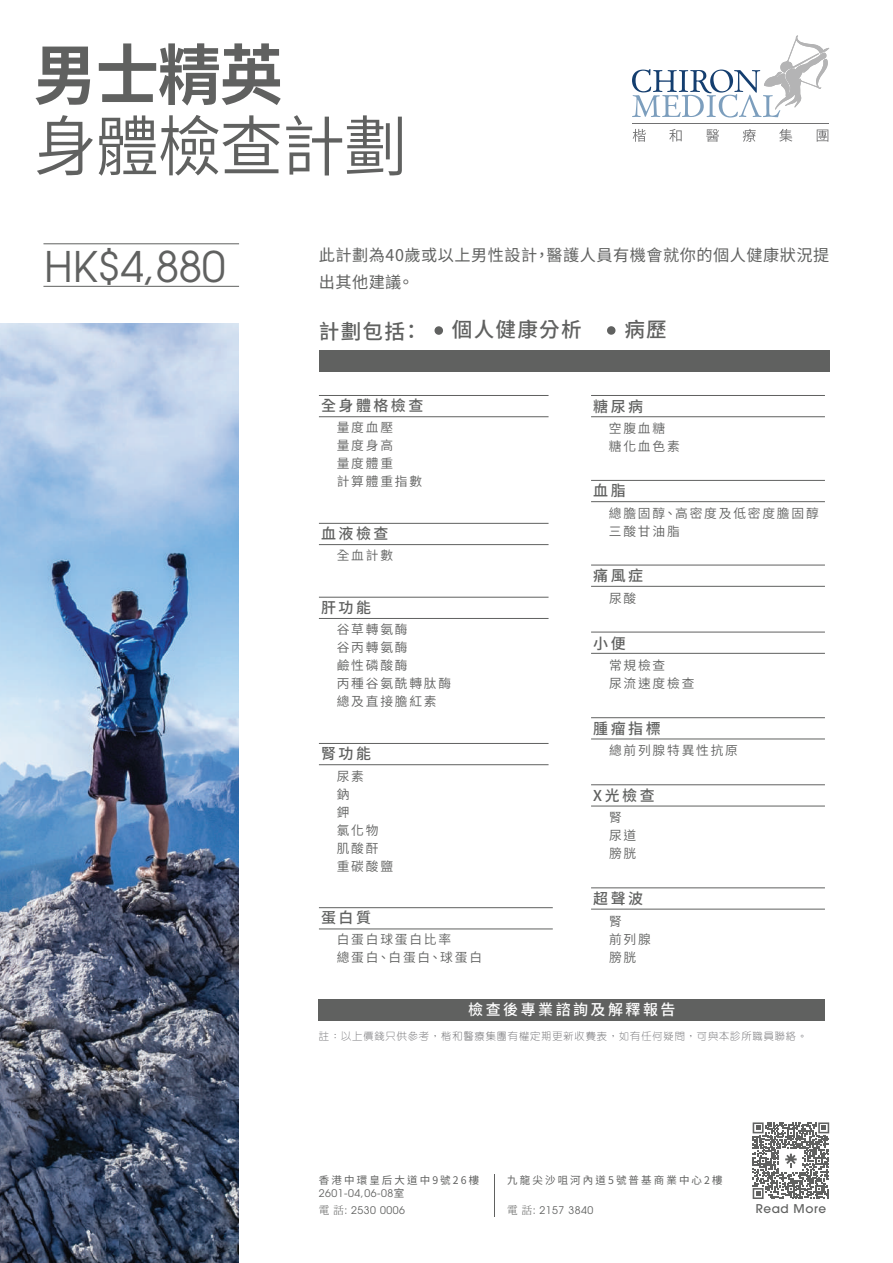
<style>
.page{position:relative;width:893px;height:1263px;background:#fff}
.page>*{position:absolute;margin:0;border:0;box-sizing:border-box;transform-origin:0 0}
.t1{font:600 66px "Noto Sans CJ Ktc";letter-spacing:-.02em;color:#606160;scale:.96 1}
.t2{font:700 66px "Noto Sans CJ Ktc";color:#606160;scale:.96 1}
.t3{font:42px "ITC Avant Garde Pro";color:#606160}
.t4{font:500 20.55px "Noto Sans CJ Ktc";letter-spacing:.06em;color:#606160}
.t5{font:16.2px/27px "Noto Sans CJ Ktc";letter-spacing:.03em;color:#606160}
.t6{font:500 15px "Noto Sans CJ Ktc";letter-spacing:.165em;color:#606160}
.t7{font:500 15px "Noto Sans CJ Ktc";letter-spacing:.165em;color:#fff}
.t8{font:600 12.75px/18px "Noto Sans CJ Ktc";letter-spacing:.14em;color:#606160}
.t9{font:500 12px "ITC Avant Garde Pro";letter-spacing:.05em;color:#606160}
.t10{font:10.5px/17.4px "ITC Avant Garde Pro";letter-spacing:.05em;color:#606160}
.t11{font:10.5px "Noto Sans CJ Ktc";letter-spacing:.2em;color:#606160}
.t12{font:300 10.35px "M Yuen HK";letter-spacing:.08em;color:#636366}
.s1{font-family:"Noto Sans CJ Ktc"}
.s2{font-family:"Adobe Ming Std";font-weight:300}
</style>
<div class="page">
<svg style="left:633px;top:129px;width:13px;height:13px"></svg>
<svg style="left:669px;top:129px;width:13px;height:13px"></svg>
<svg style="left:706px;top:129px;width:13px;height:13px"></svg>
<svg style="left:743px;top:129px;width:13px;height:13px"></svg>
<svg style="left:779px;top:129px;width:13px;height:13px"></svg>
<svg style="left:817px;top:129px;width:11px;height:13px"></svg>
<hr style="left:632px;top:124px;width:197px;height:1px;background:#717172">
<svg style="left:632px;top:35px;width:197px;height:83px"></svg>
<img style="left:0;top:323px;width:238px;height:940px">
<div style="left:607px;top:326px;width:8px;height:9px;background:#606160;border-radius:50%"></div>
<div style="left:434px;top:326px;width:9px;height:9px;background:#606160;border-radius:50%"></div>
<div style="left:319px;top:350px;width:510px;height:22px;background:#606160"></div>
<div style="left:319px;top:999px;width:506px;height:21px;background:#606160"></div>
<hr style="left:494px;top:1174px;width:1px;height:42px;background:#606160">
<svg style="left:753px;top:1122px;width:76px;height:77px"></svg>
<hr style="left:43px;top:243px;width:196px;height:1px;background:#606160">
<hr style="left:43px;top:286px;width:196px;height:1px;background:#606160">
<hr style="left:319px;top:395px;width:230px;height:1px;background:#606160">
<hr style="left:319px;top:416px;width:230px;height:1px;background:#606160">
<hr style="left:319px;top:523px;width:230px;height:1px;background:#606160">
<hr style="left:319px;top:544px;width:230px;height:1px;background:#606160">
<hr style="left:319px;top:597px;width:230px;height:1px;background:#606160">
<hr style="left:319px;top:618px;width:230px;height:1px;background:#606160">
<hr style="left:319px;top:743px;width:230px;height:1px;background:#606160">
<hr style="left:319px;top:764px;width:230px;height:1px;background:#606160">
<hr style="left:319px;top:907px;width:234px;height:1px;background:#606160">
<hr style="left:319px;top:929px;width:234px;height:1px;background:#606160">
<hr style="left:591px;top:632px;width:234px;height:1px;background:#606160">
<hr style="left:591px;top:653px;width:234px;height:1px;background:#606160">
<hr style="left:591px;top:480px;width:234px;height:1px;background:#606160">
<hr style="left:591px;top:501px;width:234px;height:1px;background:#606160">
<hr style="left:591px;top:565px;width:234px;height:1px;background:#606160">
<hr style="left:591px;top:586px;width:234px;height:1px;background:#606160">
<hr style="left:591px;top:395px;width:234px;height:1px;background:#606160">
<hr style="left:591px;top:416px;width:234px;height:1px;background:#606160">
<hr style="left:591px;top:887px;width:234px;height:1px;background:#606160">
<hr style="left:591px;top:909px;width:234px;height:1px;background:#606160">
<hr style="left:591px;top:717px;width:234px;height:1px;background:#606160">
<hr style="left:591px;top:739px;width:234px;height:1px;background:#606160">
<hr style="left:591px;top:784px;width:234px;height:1px;background:#606160">
<hr style="left:591px;top:806px;width:234px;height:1px;background:#606160">
<h1 class="t2" style="left:34px;top:38px;width:262px">男士精英</h1>
<h1 class="t1" style="left:34px;top:109px;width:391px">身體檢查計劃</h1>
<h2 class="t3" style="left:44px;top:240px;width:183px">HK$4,880</h2>
<p class="t5" style="left:319px;top:242px;width:512px">此計劃為40歲或以上男性設計，醫護人員有機會就你的個人健康狀況提出其他建議。</p>
<h3 class="t4" style="left:319px;top:320px;width:104px">計劃包括：</h3>
<h3 class="t4" style="left:452px;top:318px;width:131px">個人健康分析</h3>
<h3 class="t4" style="left:624px;top:318px;width:44px">病歷</h3>
<p class="t6" style="left:321px;top:397px;width:104px">全身體格檢查</p>
<p class="t8" style="left:337px;top:419px;width:87px">量度血壓<br>量度身高<br>量度體重<br>計算體重指數</p>
<p class="t6" style="left:321px;top:525px;width:69px">血液檢查</p>
<p class="t8" style="left:337px;top:547px;width:58px">全血計數</p>
<p class="t6" style="left:321px;top:599px;width:51px">肝功能</p>
<p class="t8" style="left:337px;top:621px;width:116px">谷草轉氨酶<br>谷丙轉氨酶<br>鹼性磷酸酶<br>丙種谷氨酰轉肽酶總及直接膽紅素</p>
<p class="t6" style="left:321px;top:745px;width:51px">腎功能</p>
<p class="t8" style="left:337px;top:767px;width:58px">尿素<br>鈉<br>鉀<br>氯化物肌酸酐重碳酸鹽</p>
<p class="t6" style="left:321px;top:909px;width:51px">蛋白質</p>
<p class="t8" style="left:337px;top:931px;width:147px">白蛋白球蛋白比率<br>總蛋白、白蛋白、球蛋白</p>
<p class="t6" style="left:593px;top:398px;width:51px">糖尿病</p>
<p class="t8" style="left:609px;top:419px;width:72px">空腹血糖糖化血色素</p>
<p class="t6" style="left:593px;top:482px;width:34px">血脂</p>
<p class="t8" style="left:609px;top:504px;width:211px">總膽固醇、高密度及低密度膽固醇三酸甘油脂</p>
<p class="t6" style="left:593px;top:567px;width:51px">痛風症</p>
<p class="t8" style="left:609px;top:589px;width:29px">尿酸</p>
<p class="t6" style="left:593px;top:635px;width:34px">小便</p>
<p class="t8" style="left:609px;top:657px;width:87px">常規檢查<br>尿流速度檢查</p>
<p class="t6" style="left:593px;top:720px;width:69px">腫瘤指標</p>
<p class="t8" style="left:609px;top:742px;width:131px">總前列腺特異性抗原</p>
<p class="t6" style="left:593px;top:787px;width:63px">X光檢查</p>
<p class="t8" style="left:609px;top:809px;width:29px">腎尿道膀胱</p>
<p class="t6" style="left:593px;top:890px;width:51px">超聲波</p>
<p class="t8" style="left:609px;top:912px;width:43px">腎<br>前列腺膀胱</p>
<p class="t7" style="left:468px;top:1001px;width:209px">檢查後專業諮詢及解釋報告</p>
<p class="t12" style="left:319px;top:1029px;width:490px">註：以上價錢只供參考，楷和醫療集團有權定期更新收費表，如有任何疑問，可與本診所職員聯絡。</p>
<p class="t11" style="left:319px;top:1174px;width:162px">香港中環皇后大道中9號26樓</p>
<p class="t10" style="left:319px;top:1184px;width:87px">2601-04,06-08<span class="s1">室</span><span class="s2">電話</span>: 2530 0006</p>
<p class="t11" style="left:507px;top:1174px;width:217px">九龍尖沙咀河內道5號普基商業中心2樓</p>
<p class="t10" style="left:507px;top:1201px;width:87px"><span class="s2">電話</span>: 2157 3840</p>
<p class="t9" style="left:756px;top:1201px;width:72px">Read More</p>
</div>
